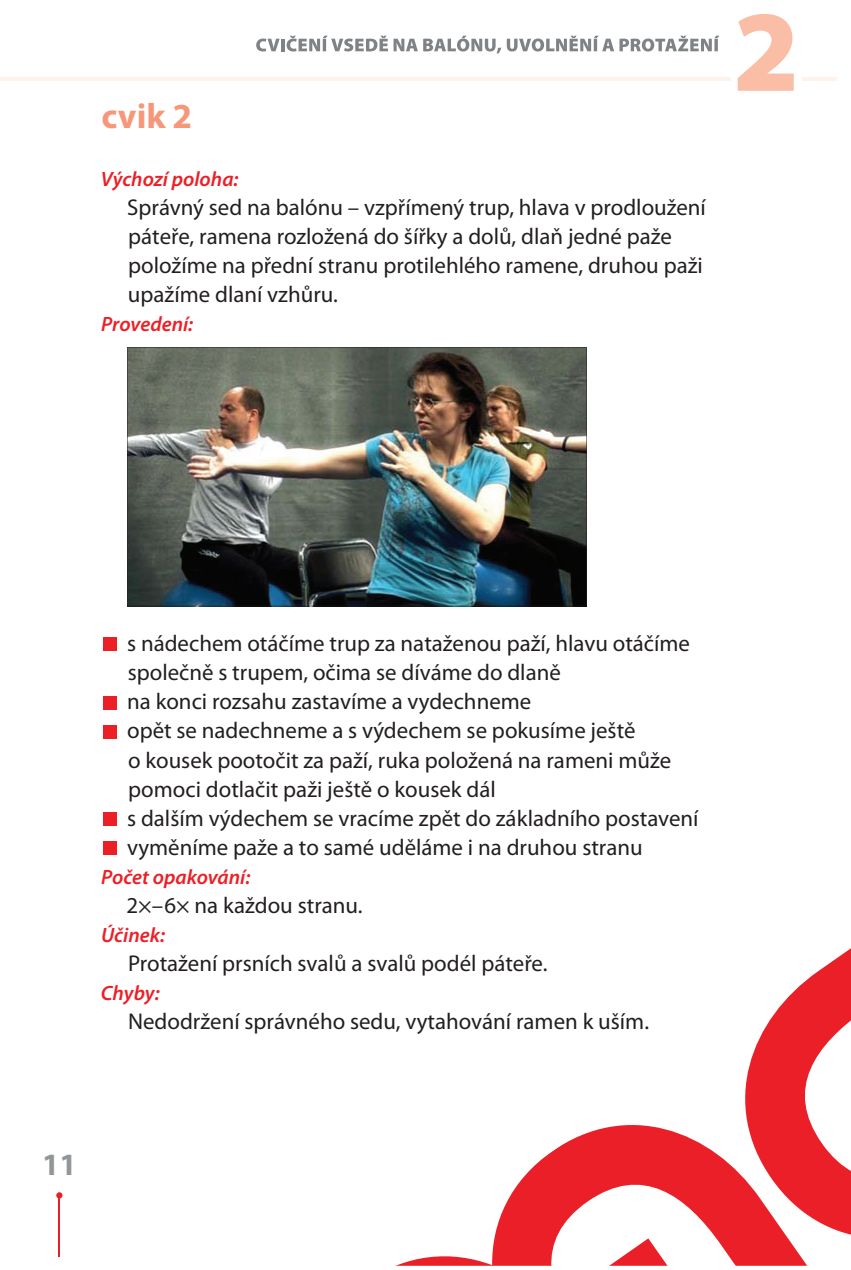
<style>
.page{position:relative;width:851px;height:1270px;background:#fff}
.page>*{position:absolute;margin:0;border:0;box-sizing:border-box;transform-origin:0 0}
.t1{font:700 35.4px "Myriad Pro";color:#f6977a}
.t2{font:700 31.2px "Myriad Pro";color:#939698}
.t3{font:22.8px/29px "Myriad Pro";color:#231f20}
.t4{font:italic 600 20.8px "Myriad Pro";color:#ed1f26}
</style>
<div class="page">
<svg style="left:395px;top:949px;width:455px;height:317px"></svg>
<hr style="left:59px;top:1195px;width:1px;height:61px;background:#ed1f26">
<svg style="left:56px;top:1192px;width:6px;height:6px"></svg>
<hr style="left:0;top:78px;width:836px;height:3px;background:#fef2eb">
<div style="left:730px;top:4px;width:71px;height:94px;background:#fff"></div>
<svg style="left:737px;top:14px;width:56px;height:77px"></svg>
<svg style="left:256px;top:35px;width:464px;height:19px"></svg>
<div style="left:103px;top:638px;width:13px;height:13px;background:#ed1f26"></div>
<div style="left:103px;top:696px;width:13px;height:13px;background:#ed1f26"></div>
<div style="left:103px;top:725px;width:13px;height:13px;background:#ed1f26"></div>
<div style="left:103px;top:812px;width:13px;height:14px;background:#ed1f26"></div>
<div style="left:103px;top:841px;width:13px;height:14px;background:#ed1f26"></div>
<img style="left:127px;top:347px;width:459px;height:259px">
<hr style="left:835px;top:1235px;width:3px;height:31px;background:#fff">
<svg style="left:799px;top:1247px;width:4px;height:8px"></svg>
<p class="t1" style="left:101px;top:93px;width:92px">cvik 2</p>
<p class="t4" style="left:101px;top:166px;width:139px">Výchozí poloha:</p>
<p class="t3" style="left:127px;top:193px;width:580px">Správný sed na balónu – vzpřímený trup, hlava v prodloužení páteře, ramena rozložená do šířky a dolů, dlaň jedné paže položíme na přední stranu protilehlého ramene, druhou paži upažíme dlaní vzhůru.</p>
<p class="t4" style="left:101px;top:311px;width:93px">Provedení:</p>
<p class="t3" style="left:127px;top:629px;width:572px">s nádechem otáčíme trup za nataženou paží, hlavu otáčíme společně s trupem, očima se díváme do dlaně<br>na konci rozsahu zastavíme a vydechneme<br>opět se nadechneme a s výdechem se pokusíme ještě<br>o kousek pootočit za paží, ruka položená na rameni může pomoci dotlačit paži ještě o kousek dál<br>s dalším výdechem se vracíme zpět do základního postavení vyměníme paže a to samé uděláme i na druhou stranu</p>
<p class="t4" style="left:101px;top:864px;width:150px">Počet opakování:</p>
<p class="t3" style="left:127px;top:890px;width:237px">2×–6× na každou stranu.</p>
<p class="t4" style="left:101px;top:922px;width:66px">Účinek:</p>
<p class="t3" style="left:128px;top:948px;width:421px">Protažení prsních svalů a svalů podél páteře.</p>
<p class="t4" style="left:101px;top:980px;width:60px">Chyby:</p>
<p class="t3" style="left:128px;top:1007px;width:522px">Nedodržení správného sedu, vytahování ramen k uším.</p>
<p class="t2" style="left:42px;top:1144px;width:36px">11</p>
</div>
